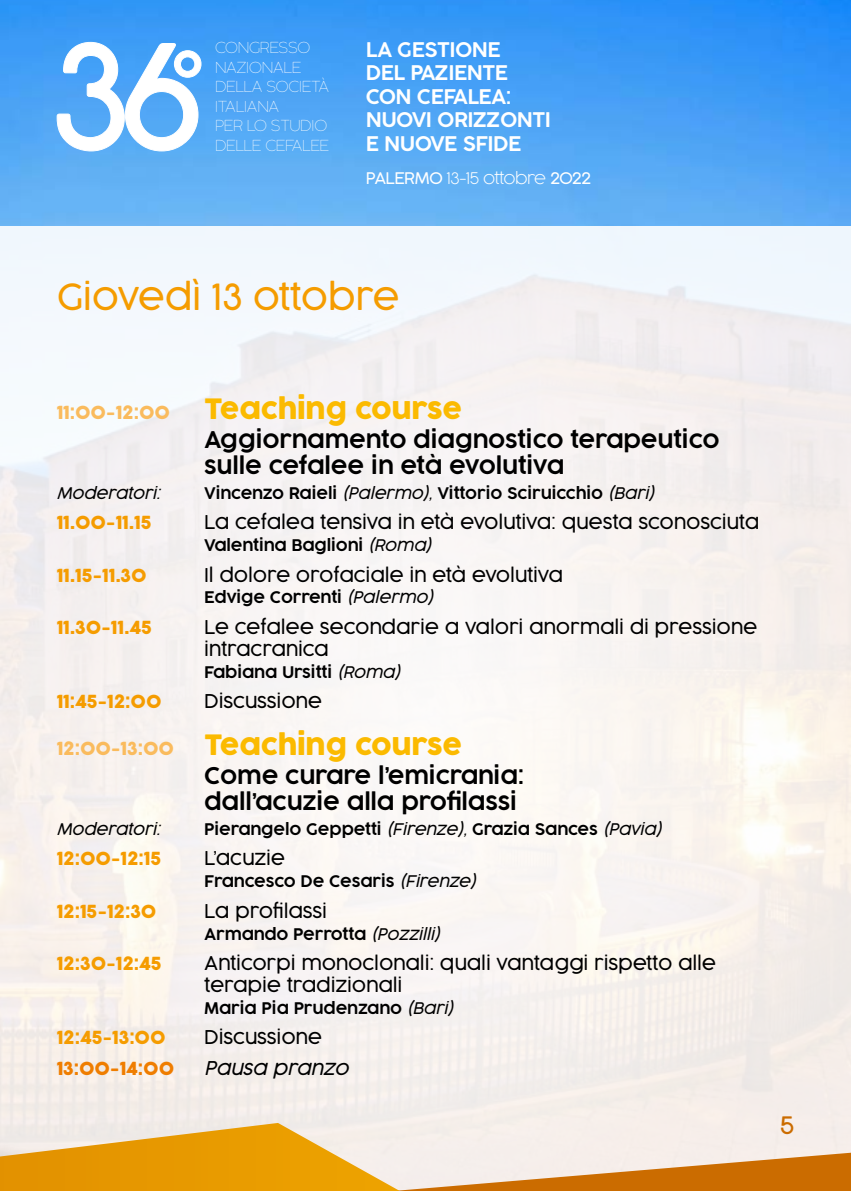
<style>
.page{position:relative;width:851px;height:1191px;background:#fff}
.page>*{position:absolute;margin:0;border:0;box-sizing:border-box;transform-origin:0 0}
.t1{font:300 36px "Cocogoose Pro";letter-spacing:-.01em;color:#f59c00}
.t2{font:28px "Cocogoose Pro";letter-spacing:-.01em;color:#fbba00}
.t3{font:300 24px "Cocogoose Pro";color:#cb6c00}
.t4{font:300 23px/26px "Cocogoose Pro";letter-spacing:-.01em;color:#000}
.t5{font:300 20.2px/23.4px "Cocogoose Pro";letter-spacing:-.03em;color:#fff}
.t6{font:300 19px/22px "Cocogoose Pro";letter-spacing:-.01em;color:#000}
.t7{font:italic 300 19px "Cocogoose Pro";letter-spacing:-.01em;color:#000}
.t8{font:18px "Cocogoose Pro";letter-spacing:-.01em;color:#f59c00}
.t9{font:18px "Cocogoose Pro";letter-spacing:-.01em;color:#ef7d00}
.t10{font:300 16px "Cocogoose Pro";letter-spacing:-.01em;color:#000}
.t11{font:200 16px "Cocogoose Pro";letter-spacing:-.03em;color:#fff}
.t12{font:italic 300 16px "Cocogoose Pro";letter-spacing:-.01em;color:#000}
.t13{font:100 15.2px/19.6px "Cocogoose Pro";letter-spacing:-.03em;color:#fff}
.s1{font-weight:300}
.s2{font-size:18px;color:#fabb5d}
.s3{font-style:italic}
</style>
<div class="page">
<img style="left:0;top:0;width:850px;height:227px">
<div style="left:0;top:227px;width:850px;height:964px;background:#f6f3f1"></div>
<svg style="left:56px;top:42px;width:146px;height:110px"></svg>
<div style="left:0;top:1101px;width:446px;height:90px;background:#f2ece9"></div>
<svg style="left:0;top:1123px;width:850px;height:68px"></svg>
<p class="t13" style="left:215px;top:38px;width:116px">CONGRESSO<br>NAZIONALE<br>DELLA SOCIETÀ<br>ITALIANA<br>PER LO STUDIO<br>DELLE CEFALEE</p>
<p class="t5" style="left:366px;top:38px;width:187px">LA GESTIONE<br>DEL PAZIENTE<br>CON CEFALEA:<br>NUOVI ORIZZONTI<br>E NUOVE SFIDE</p>
<p class="t11" style="left:366px;top:167px;width:227px"><span class="s1">PALERMO</span> 13-15 ottobre <span class="s1">2022</span></p>
<h1 class="t1" style="left:57px;top:272px;width:344px">Giovedì 13 ottobre</h1>
<h2 class="t2" style="left:57px;top:390px;width:407px"><span class="s2">11:00-12:00</span> Teaching course</h2>
<p class="t4" style="left:204px;top:427px;width:516px">Aggiornamento diagnostico terapeutico sulle cefalee in età evolutiva</p>
<p class="t12" style="left:57px;top:482px;width:105px">Moderatori:</p>
<p class="t10" style="left:204px;top:482px;width:451px">Vincenzo Raieli <span class="s3">(Palermo),</span> Vittorio Sciruicchio <span class="s3">(Bari)</span></p>
<p class="t8" style="left:57px;top:510px;width:96px">11.00-11.15</p>
<p class="t6" style="left:204px;top:511px;width:556px">La cefalea tensiva in età evolutiva: questa sconosciuta</p>
<p class="t10" style="left:204px;top:534px;width:229px">Valentina Baglioni <span class="s3">(Roma)</span></p>
<p class="t8" style="left:57px;top:563px;width:92px">11.15-11.30</p>
<p class="t6" style="left:204px;top:563px;width:360px">Il dolore orofaciale in età evolutiva</p>
<p class="t10" style="left:204px;top:587px;width:231px">Edvige Correnti <span class="s3">(Palermo)</span></p>
<p class="t8" style="left:57px;top:615px;width:97px">11.30-11.45</p>
<p class="t6" style="left:204px;top:615px;width:554px">Le cefalee secondarie a valori anormali di pressione intracranica</p>
<p class="t10" style="left:204px;top:661px;width:197px">Fabiana Ursitti <span class="s3">(Roma)</span></p>
<p class="t8" style="left:57px;top:689px;width:106px">11:45-12:00</p>
<p class="t6" style="left:204px;top:690px;width:119px">Discussione</p>
<h2 class="t2" style="left:57px;top:726px;width:407px"><span class="s2">12:00-13:00</span> Teaching course</h2>
<p class="t4" style="left:204px;top:763px;width:321px">Come curare l’emicrania: dall’acuzie alla profilassi</p>
<p class="t12" style="left:57px;top:818px;width:105px">Moderatori:</p>
<p class="t10" style="left:204px;top:818px;width:459px">Pierangelo Geppetti <span class="s3">(Firenze),</span> Grazia Sances <span class="s3">(Pavia)</span></p>
<p class="t8" style="left:57px;top:846px;width:106px">12:00-12:15</p>
<p class="t6" style="left:204px;top:847px;width:82px">L’acuzie</p>
<p class="t10" style="left:204px;top:870px;width:273px">Francesco De Cesaris <span class="s3">(Firenze)</span></p>
<p class="t8" style="left:57px;top:899px;width:101px">12:15-12:30</p>
<p class="t6" style="left:204px;top:899px;width:124px">La profilassi</p>
<p class="t10" style="left:204px;top:923px;width:237px">Armando Perrotta <span class="s3">(Pozzilli)</span></p>
<p class="t8" style="left:57px;top:951px;width:106px">12:30-12:45</p>
<p class="t6" style="left:204px;top:951px;width:513px">Anticorpi monoclonali: quali vantaggi rispetto alle terapie tradizionali</p>
<p class="t10" style="left:204px;top:997px;width:250px">Maria Pia Prudenzano <span class="s3">(Bari)</span></p>
<p class="t8" style="left:57px;top:1025px;width:110px">12:45-13:00</p>
<p class="t6" style="left:204px;top:1026px;width:119px">Discussione</p>
<p class="t9" style="left:57px;top:1056px;width:119px">13:00-14:00</p>
<p class="t7" style="left:204px;top:1054px;width:146px">Pausa pranzo</p>
<p class="t3" style="left:779px;top:1109px;width:16px">5</p>
</div>
